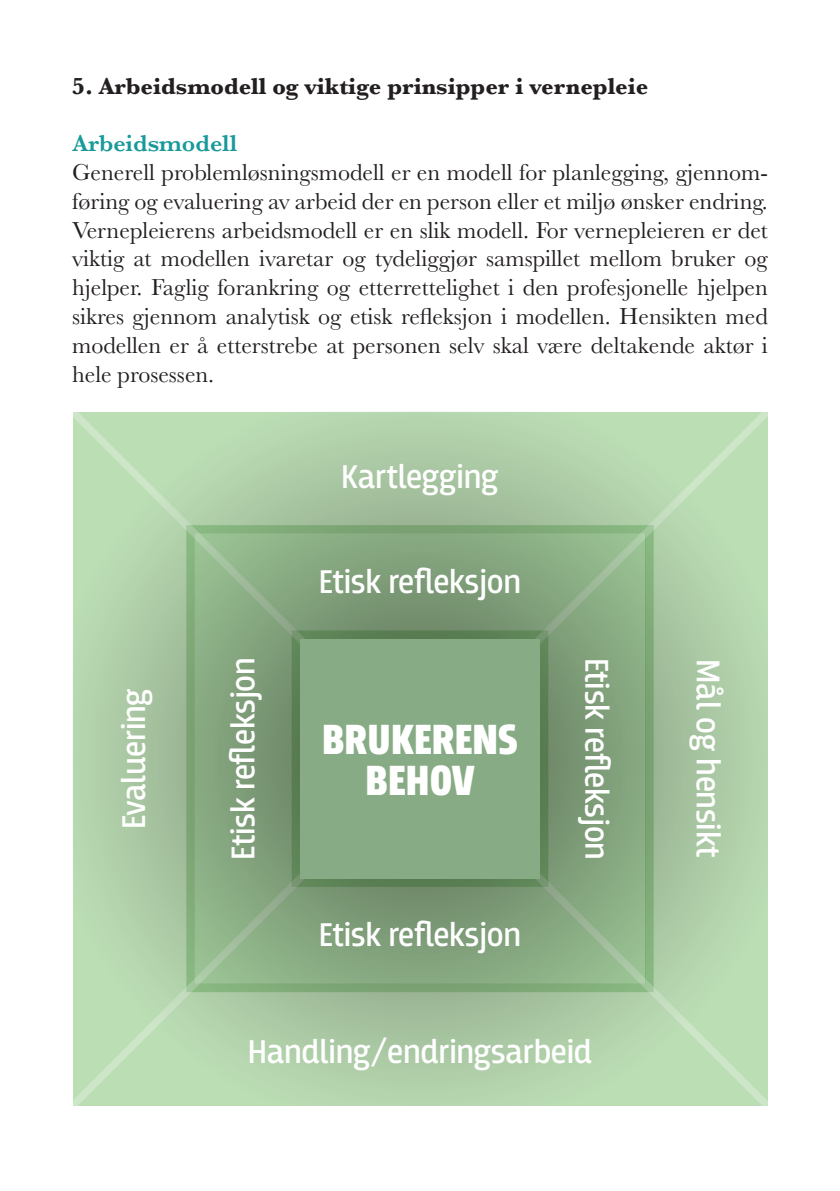
<style>
.page{position:relative;width:840px;height:1191px;background:#fff}
.page>*{position:absolute;margin:0;border:0;box-sizing:border-box;transform-origin:0 0}
.t1{font:900 44.2px/40.8px "Breakers";letter-spacing:-.01em;color:#fff;text-align:center}
.t2{font:34.4px "Breakers";letter-spacing:-.01em;color:#fff}
.Avsnittsmal_1{font:24px/28.8px "Baskerville";color:#231f20;text-align:justify}
.Avsnittsmal_1-2{font:700 24px "Baskerville";color:#231f20}
.Avsnittsmal_1-3{font:600 24px "Baskerville";color:#19999a}
</style>
<div class="page">
<svg style="left:73px;top:412px;width:694px;height:694px;background:#9fbf99"></svg>
<div style="left:300px;top:639px;width:239px;height:239px;background:#87ab84"></div>
<p class="Avsnittsmal_1-2" style="left:72px;top:69px;width:577px">5. Arbeidsmodell og viktige prinsipper i vernepleie</p>
<p class="Avsnittsmal_1-3" style="left:72px;top:126px;width:167px">Arbeidsmodell</p>
<p class="Avsnittsmal_1" style="left:72px;top:158px;width:697px">Generell problemløsningsmodell er en modell for planlegging, gjennom&shy;føring og evaluering av arbeid der en person eller et miljø ønsker endring.<br>Vernepleierens arbeidsmodell er en slik modell. For vernepleieren er det viktig at modellen ivaretar og tydeliggjør samspillet mellom bruker og hjelper. Faglig forankring og etterrettelighet i den profesjonelle hjelpen sikres gjennom analytisk og etisk refleksjon i modellen. Hensikten med modellen er å etterstrebe at personen selv skal være deltakende aktør i hele prosessen.</p>
<p class="t2" style="left:341px;top:456px;width:159px">Kartlegging</p>
<p class="t2" style="left:114px;top:829px;width:143px;rotate:-90deg">Evaluering</p>
<p class="t2" style="left:223px;top:859px;width:204px;rotate:-90deg">Etisk refleksjon</p>
<p class="t2" style="left:318px;top:562px;width:204px">Etisk refleksjon</p>
<p class="t1" style="left:321px;top:721px;width:198px">BRUKERENS<br>BEHOV</p>
<p class="t2" style="left:318px;top:915px;width:204px">Etisk refleksjon</p>
<p class="t2" style="left:616px;top:657px;width:204px;rotate:90deg">Etisk refleksjon</p>
<p class="t2" style="left:247px;top:1031px;width:346px">Handling/endringsarbeid</p>
<p class="t2" style="left:727px;top:659px;width:200px;rotate:90deg">Mål og hensikt</p>
</div>
